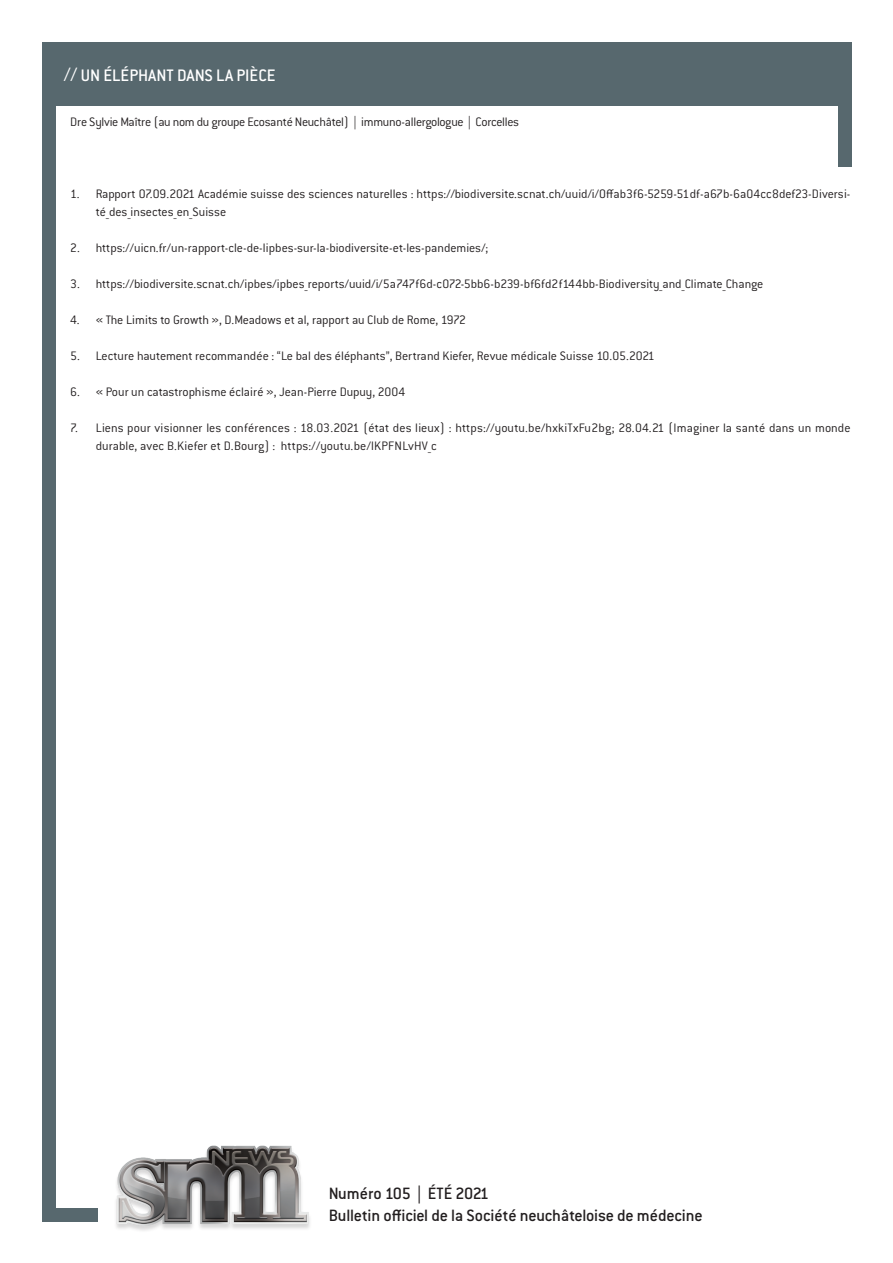
<style>
.page{position:relative;width:893px;height:1263px;background:#fff}
.page>*{position:absolute;margin:0;border:0;box-sizing:border-box;transform-origin:0 0}
.t1{font:500 18.3px "Conduit ITC Std";color:#fff}
.t2{font:500 18px/21.6px "Conduit ITC Std";letter-spacing:-.015em;color:#231f20}
.t3{font:300 13.5px/18px "Conduit ITC Std";color:#231f20}
.t4{font:300 13.5px "Conduit ITC Std";letter-spacing:-.025em;color:#231f20}
.s1{font-size:21.3px}
</style>
<div class="page">
<div style="left:43px;top:43px;width:13px;height:1177px;background:#57686e"></div>
<div style="left:43px;top:1208px;width:55px;height:13px;background:#57686e"></div>
<img style="left:116px;top:1145px;width:194px;height:86px">
<div style="left:838px;top:43px;width:13px;height:124px;background:#57686e"></div>
<div style="left:43px;top:43px;width:807px;height:63px;background:#57686e"></div>
<h1 class="t1" style="left:64px;top:65px;width:213px"><span class="s1">//</span> UN ÉLÉPHANT DANS LA PIÈCE</h1>
<p class="t4" style="left:70px;top:114px;width:451px">Dre Sylvie Maître (au nom du groupe Ecosanté Neuchâtel) | immuno-allergologue | Corcelles</p>
<p class="t3" style="left:96px;top:184px;width:756px;text-indent:-26px">1. Rapport 07.09.2021 Académie suisse des sciences naturelles : https://biodiversite.scnat.ch/uuid/i/0ffab3f6-5259-51df-a67b-6a04cc8def23-Diversi&shy;té_des_insectes_en_Suisse</p>
<p class="t3" style="left:70px;top:238px;width:420px">2. https://uicn.fr/un-rapport-cle-de-lipbes-sur-la-biodiversite-et-les-pandemies/;</p>
<p class="t3" style="left:70px;top:274px;width:695px">3. https://biodiversite.scnat.ch/ipbes/ipbes_reports/uuid/i/5a747f6d-c072-5bb6-b239-bf6fd2f144bb-Biodiversity_and_Climate_Change</p>
<p class="t3" style="left:70px;top:310px;width:397px">4. « The Limits to Growth », D.Meadows et al, rapport au Club de Rome, 1972</p>
<p class="t3" style="left:70px;top:346px;width:586px">5. Lecture hautement recommandée : “Le bal des éléphants”, Bertrand Kiefer, Revue médicale Suisse 10.05.2021</p>
<p class="t3" style="left:70px;top:382px;width:337px">6. « Pour un catastrophisme éclairé », Jean-Pierre Dupuy, 2004</p>
<p class="t3" style="left:96px;top:418px;width:756px;text-indent:-26px">7. Liens pour visionner les conférences : 18.03.2021 (état des lieux) : https://youtu.be/hxkiTxFu2bg; 28.04.21 (Imaginer la santé dans un monde durable, avec B.Kiefer et D.Bourg) : https://youtu.be/lKPFNLvHV_c</p>
<h2 class="t2" style="left:329px;top:1182px;width:375px">Numéro 105 | ÉTÉ 2021<br>Bulletin officiel de la Société neuchâteloise de médecine</h2>
</div>
